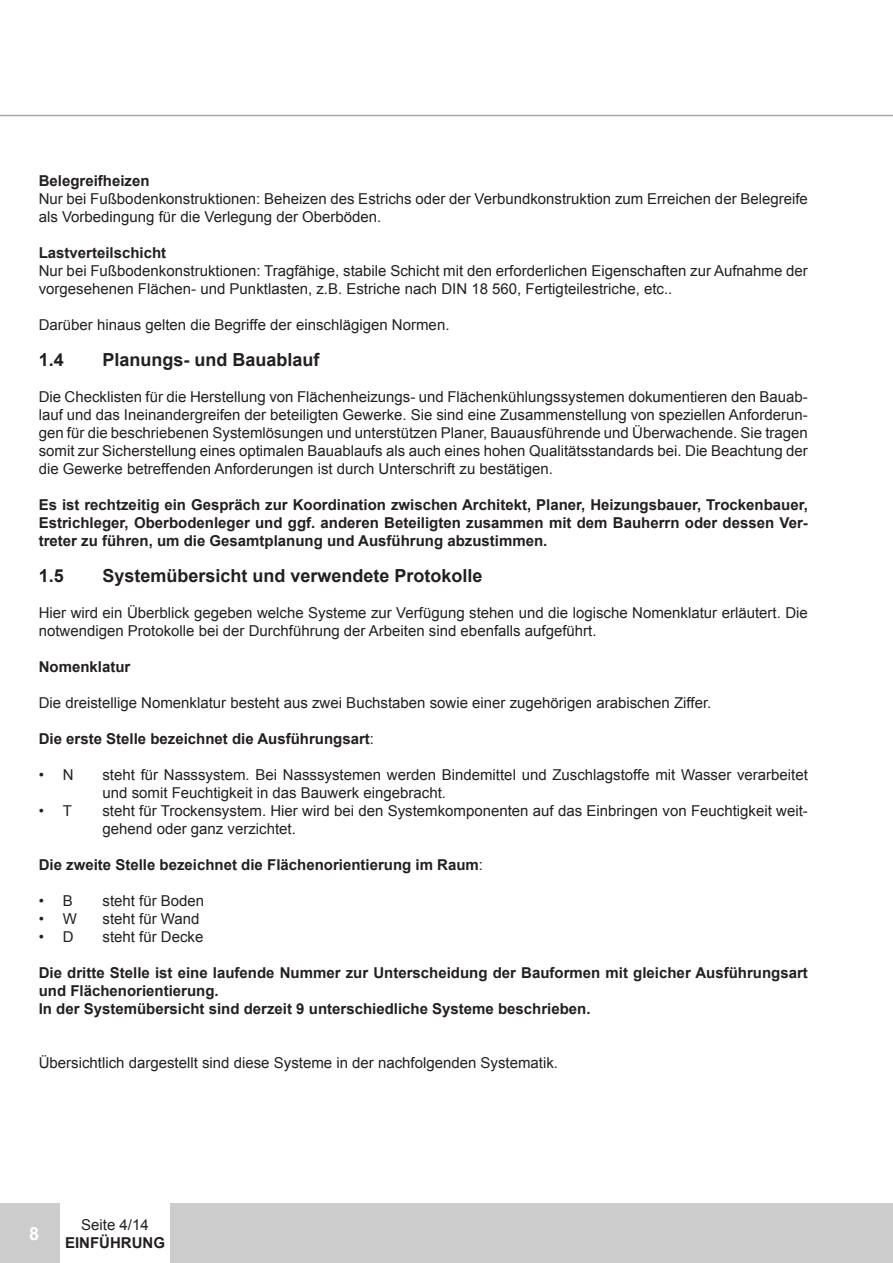
<style>
.page{position:relative;width:893px;height:1263px;background:#fff}
.page>*{position:absolute;margin:0;border:0;box-sizing:border-box;transform-origin:0 0}
.t1{font:700 18px "Arial";color:#231f20}
.t2{font:700 18px "Arial";color:#fff}
.t3{font:15px/18px "Arial";color:#231f20}
.t4{font:700 15px/18px "Arial";color:#231f20;text-align:justify}
.s1{font-weight:400}
</style>
<div class="page">
<hr style="left:0;top:115px;width:893px;height:1px;background:#a8a9ad">
<div style="left:0;top:1203px;width:60px;height:60px;background:#ccc"></div>
<div style="left:170px;top:1203px;width:723px;height:60px;background:#ccc"></div>
<p class="t4" style="left:39px;top:172px;width:112px">Belegreifheizen</p>
<p class="t3" style="left:39px;top:190px;width:771px">Nur bei Fußbodenkonstruktionen: Beheizen des Estrichs oder der Verbundkonstruktion zum Erreichen der Belegreife als Vorbedingung für die Verlegung der Oberböden.</p>
<p class="t4" style="left:39px;top:244px;width:129px">Lastverteilschicht</p>
<p class="t3" style="left:39px;top:262px;width:771px">Nur bei Fußbodenkonstruktionen: Tragfähige, stabile Schicht mit den erforderlichen Eigenschaften zur Aufnahme der vorgesehenen Flächen- und Punktlasten, z.B. Estriche nach DIN 18 560, Fertigteilestriche, etc..</p>
<p class="t3" style="left:39px;top:316px;width:412px">Darüber hinaus gelten die Begriffe der einschlägigen Normen.</p>
<p class="t1" style="left:39px;top:350px;width:27px">1.4</p>
<p class="t1" style="left:102px;top:350px;width:219px">Planungs- und Bauablauf</p>
<p class="t3" style="left:39px;top:388px;width:771px;text-align:justify">Die Checklisten für die Herstellung von Flächenheizungs- und Flächenkühlungssystemen dokumentieren den Bauab&shy;lauf und das Ineinandergreifen der beteiligten Gewerke. Sie sind eine Zusammenstellung von speziellen Anforderun&shy;gen für die beschriebenen Systemlösungen und unterstützen Planer, Bauausführende und Überwachende. Sie tragen somit zur Sicherstellung eines optimalen Bauablaufs als auch eines hohen Qualitätsstandards bei. Die Beachtung der die Gewerke betreffenden Anforderungen ist durch Unterschrift zu bestätigen.</p>
<p class="t4" style="left:39px;top:496px;width:771px">Es ist rechtzeitig ein Gespräch zur Koordination zwischen Architekt, Planer, Heizungsbauer, Trockenbauer, Estrichleger, Oberbodenleger und ggf. anderen Beteiligten zusammen mit dem Bauherrn oder dessen Ver&shy;treter zu führen, um die Gesamtplanung und Ausführung abzustimmen.</p>
<p class="t1" style="left:39px;top:566px;width:27px">1.5</p>
<p class="t1" style="left:102px;top:566px;width:382px">Systemübersicht und verwendete Protokolle</p>
<p class="t3" style="left:39px;top:604px;width:771px">Hier wird ein Überblick gegeben welche Systeme zur Verfügung stehen und die logische Nomenklatur erläutert. Die notwendigen Protokolle bei der Durchführung der Arbeiten sind ebenfalls aufgeführt.</p>
<p class="t4" style="left:39px;top:658px;width:93px">Nomenklatur</p>
<p class="t3" style="left:39px;top:694px;width:674px">Die dreistellige Nomenklatur besteht aus zwei Buchstaben sowie einer zugehörigen arabischen Ziffer.</p>
<p class="t4" style="left:39px;top:730px;width:337px">Die erste Stelle bezeichnet die Ausführungsart<span class="s1">:</span></p>
<p class="t3" style="left:39px;top:766px;width:36px">• N</p>
<p class="t3" style="left:102px;top:766px;width:707px">steht für Nasssystem. Bei Nasssystemen werden Bindemittel und Zuschlagstoffe mit Wasser verarbeitet und somit Feuchtigkeit in das Bauwerk eingebracht.</p>
<p class="t3" style="left:39px;top:802px;width:35px">• T</p>
<p class="t3" style="left:102px;top:802px;width:707px">steht für Trockensystem. Hier wird bei den Systemkomponenten auf das Einbringen von Feuchtigkeit weit&shy;gehend oder ganz verzichtet.</p>
<p class="t4" style="left:39px;top:856px;width:446px">Die zweite Stelle bezeichnet die Flächenorientierung im Raum<span class="s1">:</span></p>
<p class="t3" style="left:39px;top:892px;width:36px">• B</p>
<p class="t3" style="left:103px;top:892px;width:103px">steht für Boden</p>
<p class="t3" style="left:39px;top:910px;width:40px">• W</p>
<p class="t3" style="left:103px;top:910px;width:98px">steht für Wand</p>
<p class="t3" style="left:39px;top:928px;width:36px">• D</p>
<p class="t3" style="left:103px;top:928px;width:102px">steht für Decke</p>
<p class="t4" style="left:39px;top:964px;width:771px;text-align:left">Die dritte Stelle ist eine laufende Nummer zur Unterscheidung der Bauformen mit gleicher Ausführungsart und Flächenorientierung.<br>In der Systemübersicht sind derzeit 9 unterschiedliche Systeme beschrieben.</p>
<p class="t3" style="left:39px;top:1054px;width:521px">Übersichtlich dargestellt sind diese Systeme in der nachfolgenden Systematik.</p>
<p class="t2" style="left:29px;top:1223px;width:12px">8</p>
<p class="t3" style="left:81px;top:1215px;width:69px">Seite 4/14</p>
<p class="t4" style="left:65px;top:1233px;width:101px">EINFÜHRUNG</p>
</div>
